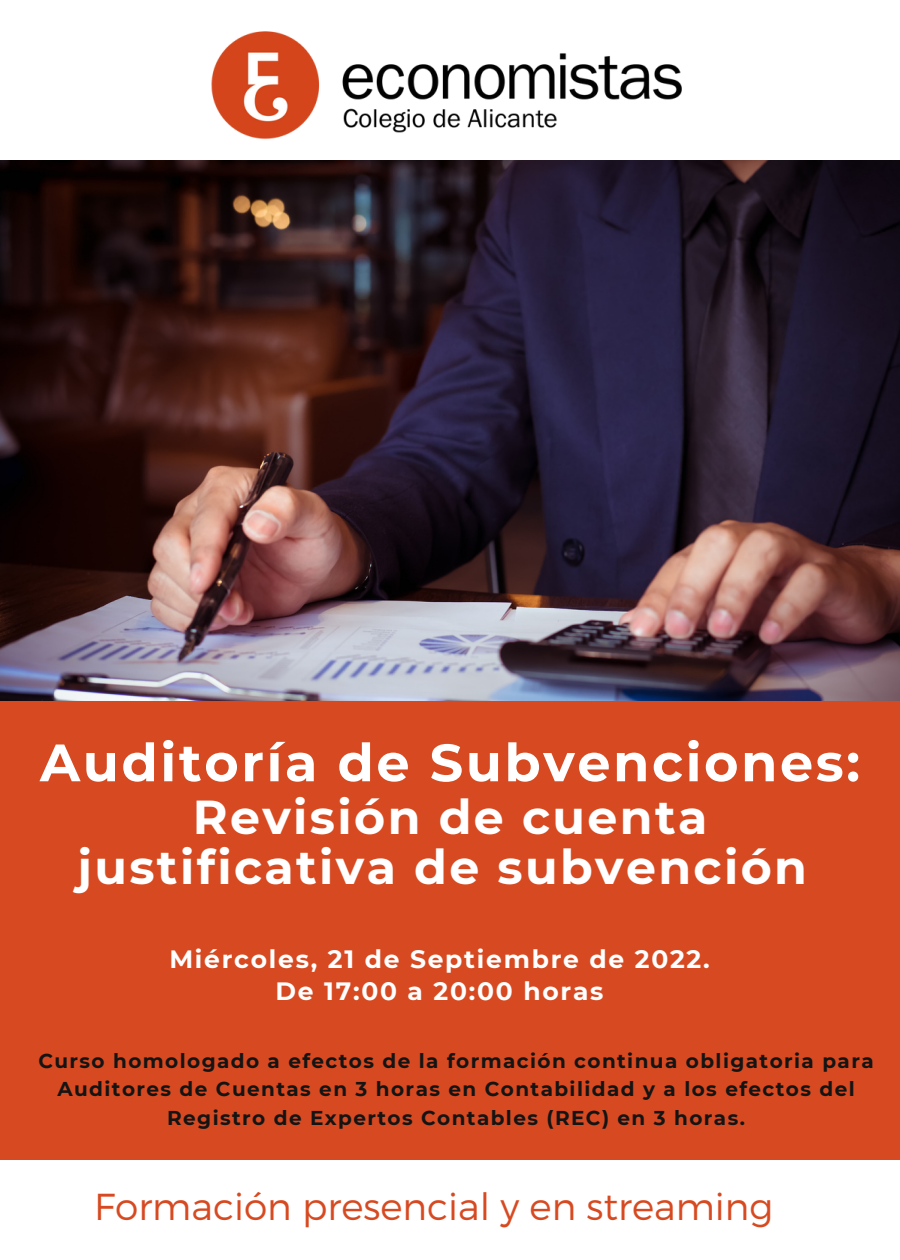
<style>
.page{position:relative;width:900px;height:1260px;background:#fff}
.page>*{position:absolute;margin:0;border:0;box-sizing:border-box;transform-origin:0 0}
.t1{font:700 52.5px "Montserrat";letter-spacing:.05em;color:#fff}
.t2{font:700 47.5px/50.5px "Montserrat";letter-spacing:.05em;color:#fff;text-align:center}
.t3{font:300 37.5px "Montserrat";color:#d74a21}
.t4{font:700 25px/32px "Montserrat";letter-spacing:.07em;color:#fff;text-align:center}
.t5{font:700 20px/28.2px "Montserrat";letter-spacing:.07em;color:#141414;text-align:center}
</style>
<div class="page">
<div style="left:0;top:597px;width:900px;height:562px;background:#d74a21"></div>
<img style="left:0;top:160px;width:900px;height:540px">
<img style="left:187px;top:31px;width:527px;height:155px">
<h1 class="t1" style="left:40px;top:730px;width:822px">Auditoría de Subvenciones:</h1>
<h2 class="t2" style="left:77px;top:792px;width:731px">Revisión de cuenta justificativa de subvención</h2>
<p class="t4" style="left:169px;top:943px;width:542px">Miércoles, 21 de Septiembre de 2022.<br>De 17:00 a 20:00 horas</p>
<p class="t5" style="left:38px;top:1047px;width:837px">Curso homologado a efectos de la formación continua obligatoria para<br>Auditores de Cuentas en 3 horas en Contabilidad y a los efectos del<br>Registro de Expertos Contables (REC) en 3 horas.</p>
<h3 class="t3" style="left:94px;top:1183px;width:681px">Formación presencial y en streaming</h3>
</div>
